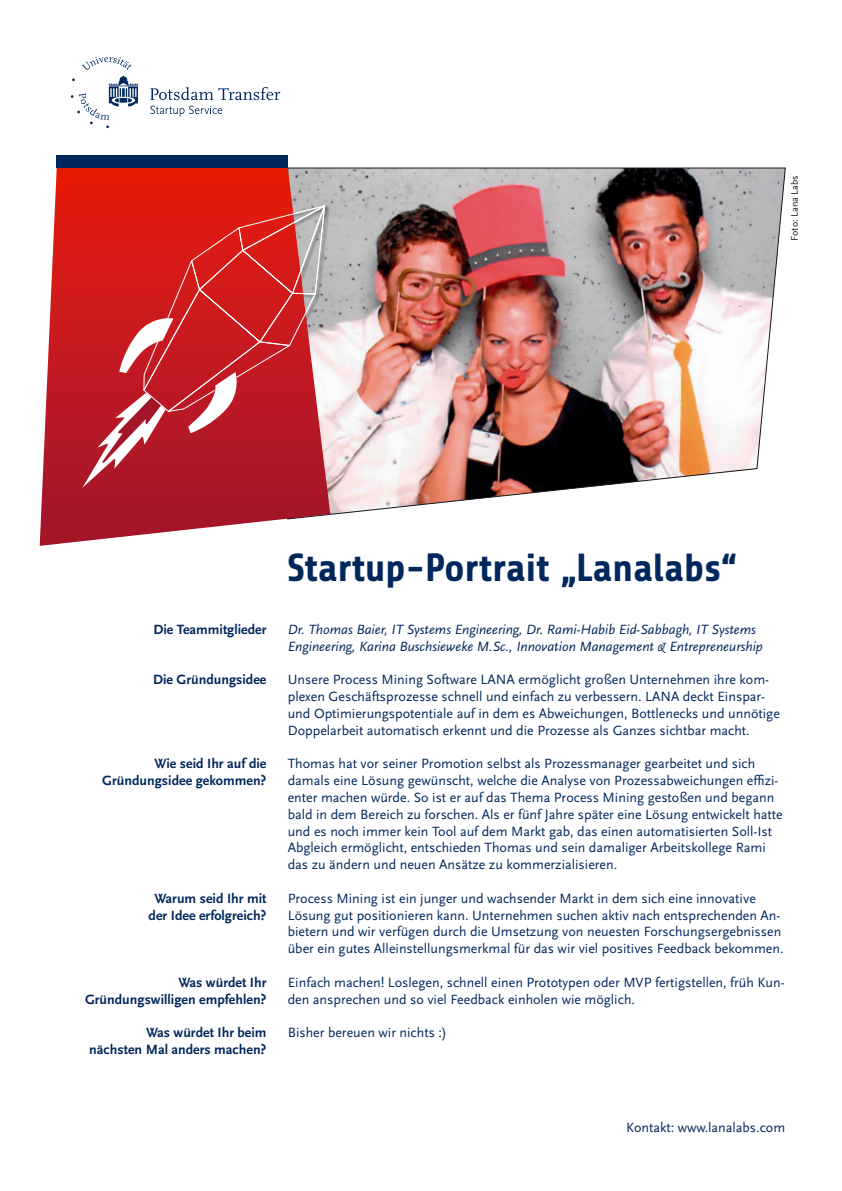
<style>
.page{position:relative;width:842px;height:1191px;background:#fff}
.page>*{position:absolute;margin:0;border:0;box-sizing:border-box;transform-origin:0 0}
.t1{font:700 39.1px "Share";color:#00285c}
.t2{font:14px/16.8px "Scala Sans Pro";color:#00285c}
.t3{font:700 14px/16.8px "Scala Sans Pro";color:#00285c;text-align:right}
.t4{font:italic 14px/16.8px "Scala Sans Pro";color:#00285c}
.t5{font:10px "Scala Sans Pro";color:#1b1c20}
</style>
<div class="page">
<img style="left:330px;top:168px;width:455px;height:347px">
<div style="left:57px;top:155px;width:231px;height:13px;background:#00285c"></div>
<svg style="left:40px;top:168px;width:290px;height:378px"></svg>
<svg style="left:71px;top:57px;width:67px;height:71px"></svg>
<svg style="left:150px;top:87px;width:130px;height:13px"></svg>
<svg style="left:150px;top:106px;width:72px;height:11px"></svg>
<svg style="left:82px;top:198px;width:250px;height:290px"></svg>
<p class="t5" style="left:789px;top:241px;width:67px;rotate:-90deg">Foto: Lana Labs</p>
<p class="t3" style="left:153px;top:621px;width:115px">Die Teammitglieder</p>
<p class="t3" style="left:153px;top:671px;width:115px">Die Gründungsidee</p>
<p class="t3" style="left:102px;top:755px;width:166px">Wie seid Ihr auf die<br>Gründungsidee gekommen?</p>
<p class="t3" style="left:155px;top:890px;width:113px">Warum seid Ihr mit</p>
<p class="t3" style="left:149px;top:906px;width:119px">der Idee erfolgreich?</p>
<p class="t3" style="left:85px;top:974px;width:183px">Was würdet Ihr<br>Gründungswilligen empfehlen?</p>
<p class="t3" style="left:89px;top:1024px;width:179px">Was würdet Ihr beim<br>nächsten Mal anders machen?</p>
<p class="t1" style="left:288px;top:546px;width:451px">Startup-Portrait „Lanalabs“</p>
<p class="t4" style="left:288px;top:621px;width:476px">Dr. Thomas Baier, IT Systems Engineering, Dr. Rami-Habib Eid-Sabbagh, IT Systems<br>Engineering, Karina Buschsieweke M.Sc., Innovation Management &amp; Entrepreneurship</p>
<p class="t2" style="left:288px;top:671px;width:494px">Unsere Process Mining Software LANA ermöglicht großen Unternehmen ihre kom&shy;plexen Geschäftsprozesse schnell und einfach zu verbessern. LANA deckt Einspar&shy;und Optimierungspotentiale auf in dem es Abweichungen, Bottlenecks und unnötige Doppelarbeit automatisch erkennt und die Prozesse als Ganzes sichtbar macht.</p>
<p class="t2" style="left:288px;top:755px;width:496px">Thomas hat vor seiner Promotion selbst als Prozessmanager gearbeitet und sich damals eine Lösung gewünscht, welche die Analyse von Prozessabweichungen effizi&shy;enter machen würde. So ist er auf das Thema Process Mining gestoßen und begann bald in dem Bereich zu forschen. Als er fünf Jahre später eine Lösung entwickelt hatte und es noch immer kein Tool auf dem Markt gab, das einen automatisierten Soll-Ist Abgleich ermöglicht, entschieden Thomas und sein damaliger Arbeitskollege Rami das zu ändern und neuen Ansätze zu kommerzialisieren.</p>
<p class="t2" style="left:288px;top:890px;width:497px">Process Mining ist ein junger und wachsender Markt in dem sich eine innovative Lösung gut positionieren kann. Unternehmen suchen aktiv nach entsprechenden An&shy;bietern und wir verfügen durch die Umsetzung von neuesten Forschungsergebnissen über ein gutes Alleinstellungsmerkmal für das wir viel positives Feedback bekommen.</p>
<p class="t2" style="left:288px;top:974px;width:498px">Einfach machen! Loslegen, schnell einen Prototypen oder MVP fertigstellen, früh Kun&shy;den ansprechen und so viel Feedback einholen wie möglich.</p>
<p class="t2" style="left:288px;top:1024px;width:161px">Bisher bereuen wir nichts :)</p>
<p class="t2" style="left:626px;top:1118px;width:161px">Kontakt: www.lanalabs.com</p>
</div>
